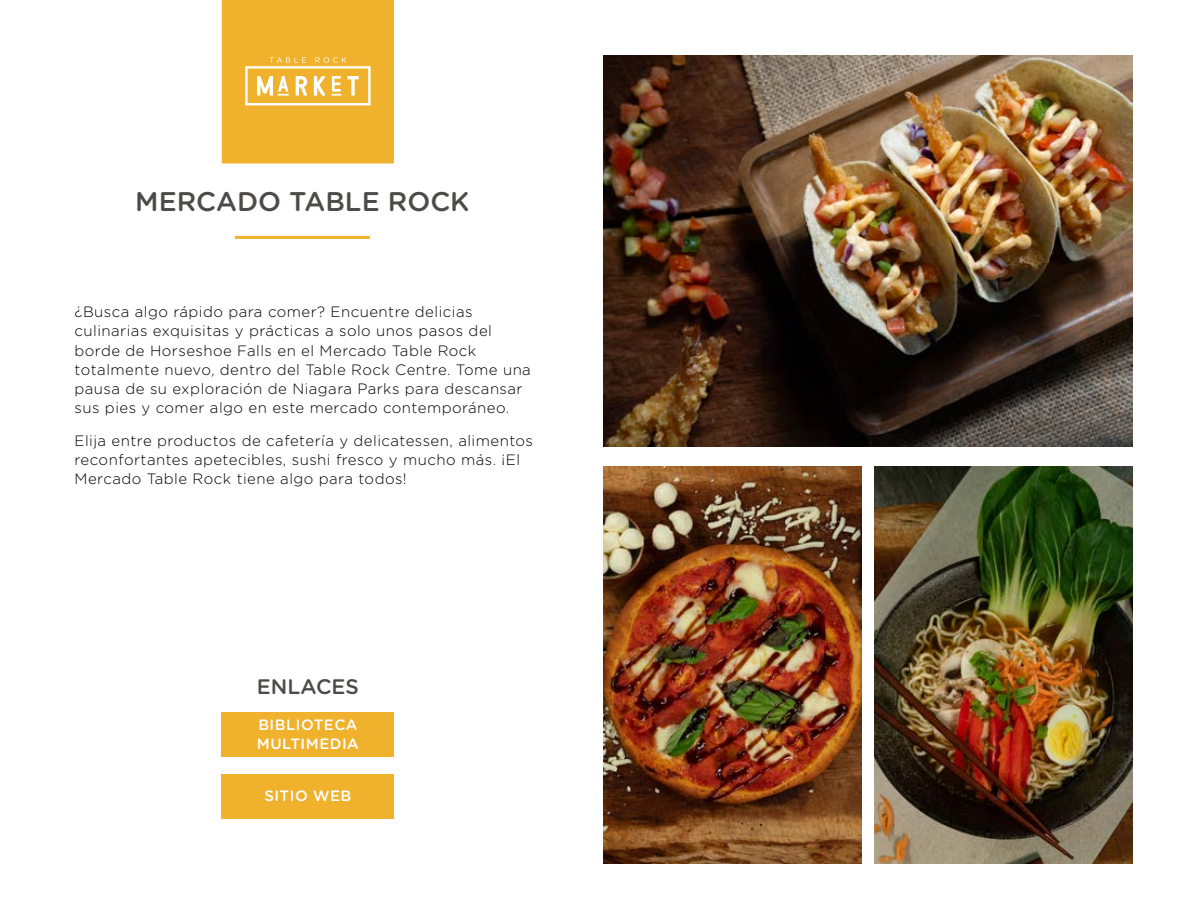
<style>
.page{position:relative;width:1188px;height:918px;background:#fff}
.page>*{position:absolute;margin:0;border:0;box-sizing:border-box;transform-origin:0 0}
.t1{font:500 27px "Gotham Rounded";color:#4f4a4a}
.t2{font:500 21px "Gotham Rounded";color:#4f4a4a}
.t3{font:300 15px/19.2px "Gotham Rounded";letter-spacing:.03em;color:#000}
.t4{font:500 15px/19.2px "Gotham Rounded";letter-spacing:.03em;color:#fff}
</style>
<div class="page">
<img style="left:604px;top:56px;width:528px;height:390px">
<img style="left:604px;top:467px;width:258px;height:397px">
<div style="left:223px;top:0;width:170px;height:163px;background:#f0b12d"></div>
<div style="left:222px;top:0;width:172px;height:164px;border:2px solid #f2b22f"></div>
<div style="left:222px;top:713px;width:172px;height:44px;background:#f0b12d"></div>
<div style="left:222px;top:774px;width:172px;height:45px;background:#f0b12d"></div>
<img style="left:874px;top:467px;width:258px;height:397px">
<hr style="left:235px;top:236px;width:135px;height:3px;background:#f0b12d">
<svg style="left:245px;top:57px;width:126px;height:48px"></svg>
<h1 class="t1" style="left:135px;top:183px;width:336px">MERCADO TABLE ROCK</h1>
<p class="t3" style="left:75px;top:302px;width:458px">¿Busca algo rápido para comer? Encuentre delicias culinarias exquisitas y prácticas a solo unos pasos del borde de Horseshoe Falls en el Mercado Table Rock totalmente nuevo, dentro del Table Rock Centre. Tome una pausa de su exploración de Niagara Parks para descansar sus pies y comer algo en este mercado contemporáneo.</p>
<p class="t3" style="left:75px;top:430px;width:460px">Elija entre productos de cafetería y delicatessen, alimentos reconfortantes apetecibles, sushi fresco y mucho más. ¡El<br>Mercado Table Rock tiene algo para todos!</p>
<h2 class="t2" style="left:257px;top:672px;width:104px">ENLACES</h2>
<p class="t4" style="left:257px;top:714px;width:103px">BIBLIOTECA<br>MULTIMEDIA</p>
<p class="t4" style="left:264px;top:785px;width:89px">SITIO WEB</p>
</div>
